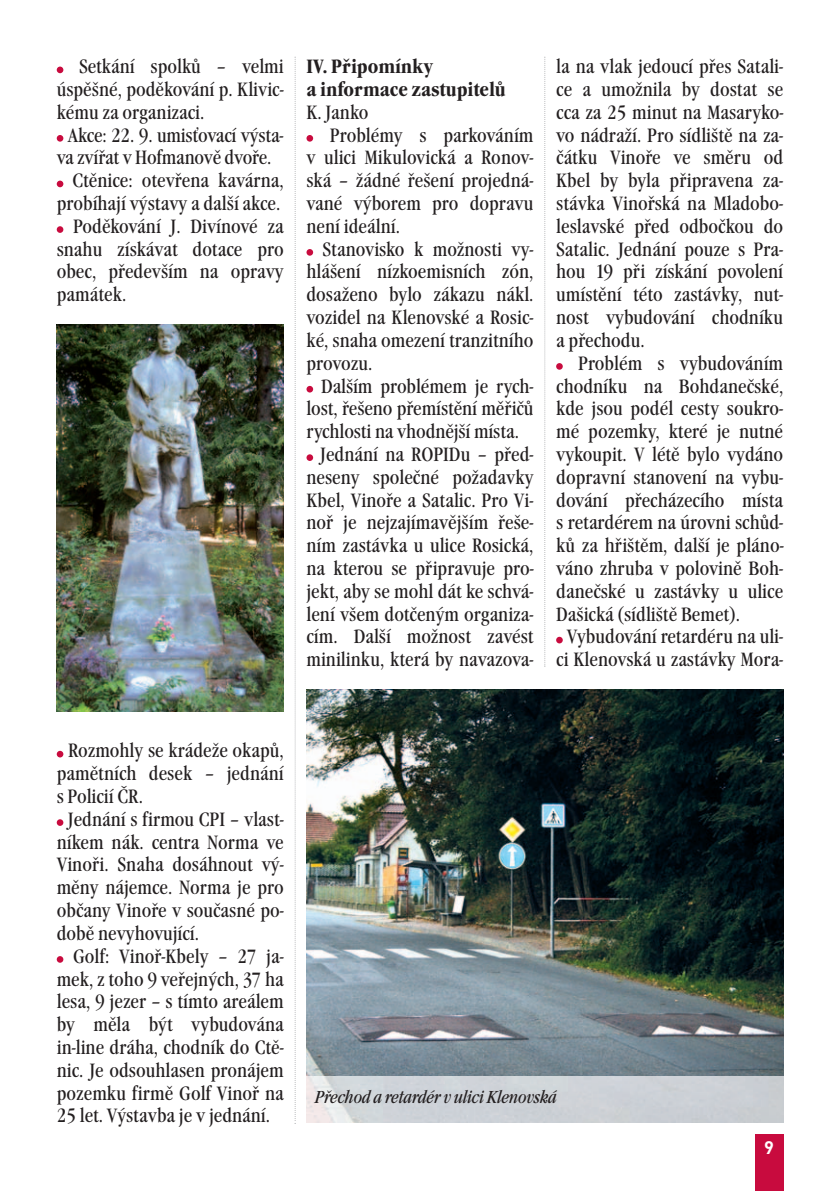
<style>
.page{position:relative;width:840px;height:1191px;background:#fff}
.page>*{position:absolute;margin:0;border:0;box-sizing:border-box;transform-origin:0 0}
.t1{font:condensed 20px/22.8px "Garamond Itc TCE";color:#231f20;text-align:justify}
.t2{font:700 condensed 20px/22.8px "Garamond Itc TCE";color:#231f20}
.t3{font:italic condensed 18px "Garamond Itc TCE";letter-spacing:-.02em;color:#231f20}
.t4{font:700 18px "DIN Pro";color:#fff}
</style>
<div class="page">
<div style="left:754px;top:1134px;width:28px;height:57px;background:#c80b3e"></div>
<svg style="left:57px;top:67px;width:6px;height:6px"></svg>
<div style="left:57px;top:135px;width:6px;height:7px;background:#c80b3e;border-radius:50%"></div>
<svg style="left:57px;top:181px;width:6px;height:6px"></svg>
<div style="left:57px;top:226px;width:6px;height:7px;background:#c80b3e;border-radius:50%"></div>
<svg style="left:57px;top:751px;width:6px;height:6px"></svg>
<div style="left:57px;top:819px;width:6px;height:7px;background:#c80b3e;border-radius:50%"></div>
<svg style="left:57px;top:956px;width:6px;height:6px"></svg>
<div style="left:306px;top:249px;width:7px;height:7px;background:#c80b3e;border-radius:50%"></div>
<div style="left:306px;top:386px;width:7px;height:6px;background:#c80b3e;border-radius:50%"></div>
<div style="left:306px;top:454px;width:7px;height:7px;background:#c80b3e;border-radius:50%"></div>
<div style="left:306px;top:135px;width:7px;height:7px;background:#c80b3e;border-radius:50%"></div>
<div style="left:556px;top:363px;width:6px;height:7px;background:#c80b3e;border-radius:50%"></div>
<svg style="left:556px;top:637px;width:6px;height:6px"></svg>
<svg style="left:294px;top:57px;width:1px;height:1067px"></svg>
<svg style="left:544px;top:57px;width:1px;height:609px"></svg>
<img style="left:57px;top:324px;width:226px;height:388px">
<img style="left:306px;top:689px;width:476px;height:387px">
<p class="t1" style="left:79px;top:57px;width:206px">Setkání spolků – velmi</p>
<p class="t1" style="left:57px;top:80px;width:228px">úspěšné, poděkování p. Klivic-</p>
<p class="t1" style="left:57px;top:102px;width:149px">kému za organizaci.</p>
<p class="t1" style="left:68px;top:125px;width:217px">Akce: 22. 9. umisťovací výsta-</p>
<p class="t1" style="left:57px;top:148px;width:216px">va zvířat v Hofmanově dvoře.</p>
<p class="t1" style="left:72px;top:171px;width:213px">Ctěnice: otevřena kavárna,</p>
<p class="t1" style="left:57px;top:194px;width:225px">probíhají výstavy a další akce.</p>
<p class="t1" style="left:73px;top:216px;width:212px">Poděkování J. Divínové za</p>
<p class="t1" style="left:57px;top:239px;width:228px">snahu získávat dotace pro</p>
<p class="t1" style="left:57px;top:262px;width:228px">obec, především na opravy</p>
<p class="t1" style="left:57px;top:285px;width:71px">památek.</p>
<p class="t2" style="left:306px;top:57px;width:201px">IV. Připomínky<br>a informace zastupitelů</p>
<p class="t1" style="left:306px;top:102px;width:63px">K. Janko</p>
<p class="t1" style="left:330px;top:125px;width:205px">Problémy s parkováním</p>
<p class="t1" style="left:306px;top:148px;width:228px">v ulici Mikulovická a Ronov-</p>
<p class="t1" style="left:306px;top:171px;width:228px">ská – žádné řešení projedná-</p>
<p class="t1" style="left:306px;top:194px;width:228px">vané výborem pro dopravu</p>
<p class="t1" style="left:306px;top:216px;width:95px">není ideální.</p>
<p class="t1" style="left:322px;top:239px;width:212px">Stanovisko k možnosti vy-</p>
<p class="t1" style="left:306px;top:262px;width:228px">hlášení nízkoemisních zón,</p>
<p class="t1" style="left:306px;top:285px;width:228px">dosaženo bylo zákazu nákl.</p>
<p class="t1" style="left:306px;top:308px;width:228px">vozidel na Klenovské a Rosic-</p>
<p class="t1" style="left:306px;top:330px;width:228px">ké, snaha omezení tranzitního</p>
<p class="t1" style="left:306px;top:353px;width:67px">provozu.</p>
<p class="t1" style="left:321px;top:376px;width:214px">Dalším problémem je rych-</p>
<p class="t1" style="left:306px;top:399px;width:228px">lost, řešeno přemístění měřičů</p>
<p class="t1" style="left:306px;top:422px;width:214px">rychlosti na vhodnější místa.</p>
<p class="t1" style="left:320px;top:444px;width:215px">Jednání na ROPIDu – před-</p>
<p class="t1" style="left:306px;top:467px;width:228px">neseny společné požadavky</p>
<p class="t1" style="left:306px;top:490px;width:228px">Kbel, Vinoře a Satalic. Pro Vi-</p>
<p class="t1" style="left:306px;top:513px;width:228px">noř je nejzajímavějším řeše-</p>
<p class="t1" style="left:306px;top:536px;width:228px">ním zastávka u ulice Rosická,</p>
<p class="t1" style="left:306px;top:558px;width:229px">na kterou se připravuje pro-</p>
<p class="t1" style="left:306px;top:581px;width:228px">jekt, aby se mohl dát ke schvá-</p>
<p class="t1" style="left:306px;top:604px;width:228px">lení všem dotčeným organiza-</p>
<p class="t1" style="left:306px;top:627px;width:228px">cím. Další možnost zavést</p>
<p class="t1" style="left:306px;top:650px;width:228px">minilinku, která by navazova-</p>
<p class="t1" style="left:556px;top:57px;width:229px">la na vlak jedoucí přes Satali&shy;ce a umožnila by dostat se cca za 25 minut na Masaryko&shy;vo nádraží. Pro sídliště na za&shy;čátku Vinoře ve směru od Kbel by byla připravena za&shy;stávka Vinořská na Mladobo&shy;leslavské před odbočkou do Satalic. Jednání pouze s Pra&shy;hou 19 při získání povolení umístění této zastávky, nut&shy;nost vybudování chodníku a přechodu.</p>
<p class="t1" style="left:577px;top:353px;width:206px">Problém s vybudováním</p>
<p class="t1" style="left:556px;top:376px;width:228px">chodníku na Bohdanečské,</p>
<p class="t1" style="left:556px;top:399px;width:228px">kde jsou podél cesty soukro-</p>
<p class="t1" style="left:556px;top:422px;width:228px">mé pozemky, které je nutné</p>
<p class="t1" style="left:556px;top:444px;width:228px">vykoupit. V létě bylo vydáno</p>
<p class="t1" style="left:556px;top:467px;width:228px">dopravní stanovení na vybu-</p>
<p class="t1" style="left:556px;top:490px;width:228px">dování přecházecího místa</p>
<p class="t1" style="left:556px;top:513px;width:228px">s retardérem na úrovni schůd-</p>
<p class="t1" style="left:556px;top:536px;width:229px">ků za hřištěm, další je pláno-</p>
<p class="t1" style="left:556px;top:558px;width:228px">váno zhruba v polovině Boh-</p>
<p class="t1" style="left:556px;top:581px;width:228px">danečské u zastávky u ulice</p>
<p class="t1" style="left:556px;top:604px;width:185px">Dašická (sídliště Bemet).</p>
<p class="t1" style="left:566px;top:627px;width:218px">Vybudování retardéru na uli-</p>
<p class="t1" style="left:556px;top:650px;width:228px">ci Klenovská u zastávky Mora-</p>
<p class="t1" style="left:68px;top:741px;width:217px">Rozmohly se krádeže okapů,</p>
<p class="t1" style="left:57px;top:764px;width:228px">pamětních desek – jednání</p>
<p class="t1" style="left:57px;top:786px;width:88px">s Policií ČR.</p>
<p class="t1" style="left:68px;top:809px;width:217px">Jednání s firmou CPI – vlast-</p>
<p class="t1" style="left:57px;top:832px;width:228px">níkem nák. centra Norma ve</p>
<p class="t1" style="left:57px;top:855px;width:228px">Vinoři. Snaha dosáhnout vý-</p>
<p class="t1" style="left:57px;top:878px;width:228px">měny nájemce. Norma je pro</p>
<p class="t1" style="left:57px;top:900px;width:228px">občany Vinoře v současné po-</p>
<p class="t1" style="left:57px;top:923px;width:144px">době nevyhovující.</p>
<p class="t1" style="left:73px;top:946px;width:212px">Golf: Vinoř-Kbely – 27 ja-</p>
<p class="t1" style="left:57px;top:969px;width:228px">mek, z toho 9 veřejných, 37 ha</p>
<p class="t1" style="left:57px;top:992px;width:228px">lesa, 9 jezer – s tímto areálem</p>
<p class="t1" style="left:57px;top:1014px;width:228px">by měla být vybudována</p>
<p class="t1" style="left:57px;top:1037px;width:228px">in-line dráha, chodník do Ctě-</p>
<p class="t1" style="left:57px;top:1060px;width:228px">nic. Je odsouhlasen pronájem</p>
<p class="t1" style="left:57px;top:1083px;width:228px">pozemku firmě Golf Vinoř na</p>
<p class="t1" style="left:57px;top:1106px;width:215px">25 let. Výstavba je v jednání.</p>
<p class="t3" style="left:315px;top:1090px;width:243px">Přechod a retardér v ulici Klenovská</p>
<p class="t4" style="left:763px;top:1137px;width:11px">9</p>
</div>
